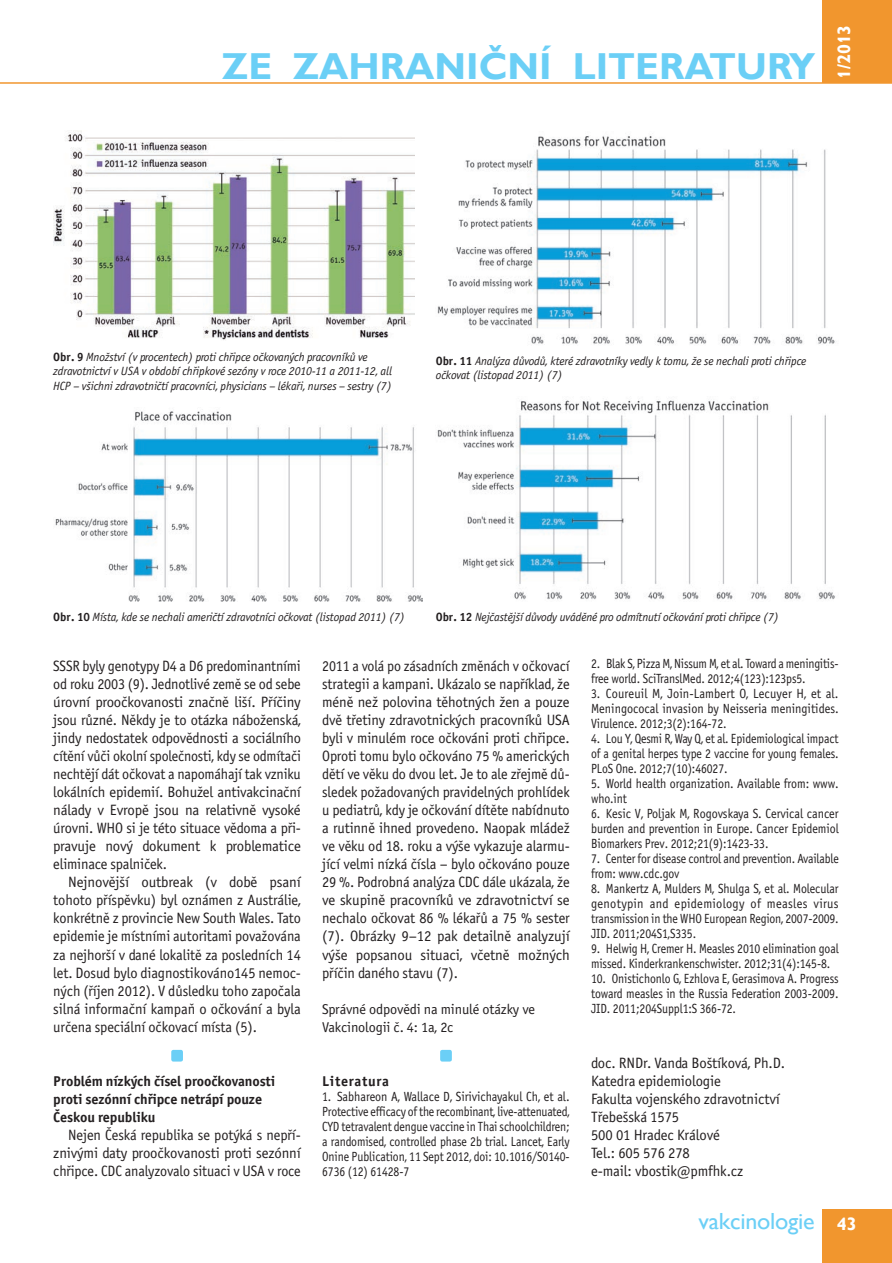
<style>
.page{position:relative;width:892px;height:1263px;background:#fff}
.page>*{position:absolute;margin:0;border:0;box-sizing:border-box;transform-origin:0 0}
.t1{font:700 37.5px "Gill Sans AMT";color:#6bcff6}
.t2{font:23.25px "Gill Sans AMT";letter-spacing:-.01em;color:#6bcff6}
.t3{font:700 18px "Gill Sans AMT";color:#fff}
.txt_deleni{font:15px/18px "Officina Sans E";letter-spacing:-.01em;color:#231f20;text-align:justify;scale:.93 1}
.txt_deleni-2{font:15px/18px "Officina Sans E";letter-spacing:-.01em;color:#231f20;text-align:justify}
.txt_deleni-3{font:15px/18px "Officina Sans E";letter-spacing:-.01em;color:#231f20;text-align:justify;scale:.94 1}
.txt_deleni-4{font:15px/18px "Officina Sans E";letter-spacing:-.01em;color:#231f20;text-align:justify;scale:.96 1}
.Txt_nadpisek{font:700 14.25px/18px "Officina Sans E";letter-spacing:-.01em;color:#231f20}
.Txt_nadpisek-2{font:14.25px/18px "Officina Sans E";letter-spacing:-.01em;color:#231f20}
.Literatura_nadpis{font:700 14.25px "Officina Sans E";letter-spacing:.05em;color:#231f20}
.literatura_cisla{font:13.35px/15px "Officina Sans E";letter-spacing:-.01em;color:#231f20;text-align:justify;scale:.88 1}
.obr_popis{font:italic 12px/14.4px "Officina Sans E";letter-spacing:-.01em;color:#231f20}
.s1{font-weight:700;font-style:normal}
</style>
<div class="page">
<div style="left:822px;top:1209px;width:69px;height:53px;background:#f1962e"></div>
<div style="left:822px;top:0;width:69px;height:83px;background:#f1962e"></div>
<hr style="left:0;top:82px;width:891px;height:2px;background:#f1962e">
<div style="left:171px;top:1049px;width:12px;height:12px;background:#6bcff6;border-radius:2px"></div>
<div style="left:440px;top:1049px;width:12px;height:12px;background:#6bcff6;border-radius:2px"></div>
<img style="left:53px;top:131px;width:361px;height:209px">
<img style="left:55px;top:411px;width:368px;height:191px">
<img style="left:437px;top:136px;width:398px;height:208px">
<img style="left:437px;top:400px;width:398px;height:200px">
<p class="t1" style="left:222px;top:44px;width:594px">ZE ZAHRANIČNÍ LITERATURY</p>
<p class="t3" style="left:833px;top:79px;width:56px;rotate:-90deg">1/2013</p>
<p class="obr_popis" style="left:53px;top:349px;width:340px"><span class="s1">Obr. 9</span> Množství (v procentech) proti chřipce očkovaných pracovníků ve zdravotnictví v USA v období chřipkové sezóny v roce 2010-11 a 2011-12, all<br>HCP – všichni zdravotničtí pracovníci, physicians – lékaři, nurses – sestry (7)</p>
<p class="obr_popis" style="left:436px;top:353px;width:372px"><span class="s1">Obr. 11</span> Analýza důvodů, které zdravotníky vedly k tomu, že se nechali proti chřipce očkovat (listopad 2011) (7)</p>
<p class="obr_popis" style="left:53px;top:609px;width:353px"><span class="s1">Obr. 10</span> Místa, kde se nechali američtí zdravotníci očkovat (listopad 2011) (7)</p>
<p class="obr_popis" style="left:436px;top:609px;width:344px"><span class="s1">Obr. 12</span> Nejčastější důvody uváděné pro odmítnutí očkování proti chřipce (7)</p>
<p class="txt_deleni-3" style="left:53px;top:657px;width:265px">SSSR byly genotypy D4 a D6 predominantními od roku 2003 (9). Jednotlivé země se od sebe úrovní proočkovanosti značně liší. Příčiny jsou různé. Někdy je to otázka náboženská, jindy nedostatek odpovědnosti a sociálního cítění vůči okolní společnosti, kdy se odmítači nechtějí dát očkovat a napomáhají tak vzniku lokálních epidemií. Bohužel antivakcinační nálady v Evropě jsou na relativně vysoké úrovni. WHO si je této situace vědoma a při&shy;pravuje nový dokument k problematice eliminace spalniček.</p>
<p class="txt_deleni-2" style="left:53px;top:873px;width:249px;text-indent:15px">Nejnovější outbreak (v době psaní tohoto příspěvku) byl oznámen z Austrálie, konkrétně z provincie New South Wales. Tato epidemie je místními autoritami považována za nejhorší v dané lokalitě za posledních 14 let. Dosud bylo diagnostikováno145 nemoc&shy;ných (říjen 2012). V důsledku toho započala silná informační kampaň o očkování a byla určena speciální očkovací místa (5).</p>
<p class="Txt_nadpisek" style="left:53px;top:1071px;width:223px">Problém nízkých čísel proočkovanosti proti sezónní chřipce netrápí pouze<br>Českou republiku</p>
<p class="txt_deleni-4" style="left:53px;top:1125px;width:259px;text-indent:15px">Nejen Česká republika se potýká s nepří&shy;znivými daty proočkovanosti proti sezónní chřipce. CDC analyzovalo situaci v USA v roce</p>
<p class="txt_deleni" style="left:322px;top:657px;width:268px">2011 a volá po zásadních změnách v očkovací strategii a kampani. Ukázalo se například, že méně než polovina těhotných žen a pouze dvě třetiny zdravotnických pracovníků USA byli v minulém roce očkováni proti chřipce.<br>Oproti tomu bylo očkováno 75 % amerických dětí ve věku do dvou let. Je to ale zřejmě dů&shy;sledek požadovaných pravidelných prohlídek u pediatrů, kdy je očkování dítěte nabídnuto a rutinně ihned provedeno. Naopak mládež ve věku od 18. roku a výše vykazuje alarmu&shy;jící velmi nízká čísla – bylo očkováno pouze 29 %. Podrobná analýza CDC dále ukázala, že ve skupině pracovníků ve zdravotnictví se nechalo očkovat 86 % lékařů a 75 % sester (7). Obrázky 9–12 pak detailně analyzují výše popsanou situaci, včetně možných příčin daného stavu (7).</p>
<p class="Txt_nadpisek-2" style="left:322px;top:999px;width:214px">Správné odpovědi na minulé otázky ve<br>Vakcinologii č. 4: 1a, 2c</p>
<p class="Literatura_nadpis" style="left:322px;top:1071px;width:68px">Literatura</p>
<p class="literatura_cisla" style="left:322px;top:1088px;width:283px">1. Sabhareon A, Wallace D, Sirivichayakul Ch, et al.<br>Protective efficacy of the recombinant, live-attenuated, CYD tetravalent dengue vaccine in Thai schoolchildren; a randomised, controlled phase 2b trial. Lancet, Early Onine Publication, 11 Sept 2012, doi: 10.1016/S0140- 6736 (12) 61428-7</p>
<p class="literatura_cisla" style="left:591px;top:656px;width:282px">2. Blak S, Pizza M, Nissum M, et al. Toward a meningitis&shy;free world. SciTranslMed. 2012;4(123):123ps5.</p>
<p class="literatura_cisla" style="left:591px;top:686px;width:283px">3. Coureuil M, Join-Lambert O, Lecuyer H, et al.<br>Meningococal invasion by Neisseria meningitides.<br>Virulence. 2012;3(2):164-72.</p>
<p class="literatura_cisla" style="left:591px;top:731px;width:283px">4. Lou Y, Qesmi R, Way Q, et al. Epidemiological impact of a genital herpes type 2 vaccine for young females.<br>PLoS One. 2012;7(10):46027.</p>
<p class="literatura_cisla" style="left:591px;top:776px;width:283px">5. World health organization. Available from: www. who.int</p>
<p class="literatura_cisla" style="left:591px;top:806px;width:283px">6. Kesic V, Poljak M, Rogovskaya S. Cervical cancer burden and prevention in Europe. Cancer Epidemiol Biomarkers Prev. 2012;21(9):1423-33.</p>
<p class="literatura_cisla" style="left:591px;top:851px;width:283px">7. Center for disease control and prevention. Available from: www.cdc.gov</p>
<p class="literatura_cisla" style="left:591px;top:881px;width:283px">8. Mankertz A, Mulders M, Shulga S, et al. Molecular genotypin and epidemiology of measles virus transmission in the WHO European Region, 2007-2009.<br>JID. 2011;204S1,S335.</p>
<p class="literatura_cisla" style="left:591px;top:941px;width:283px">9. Helwig H, Cremer H. Measles 2010 elimination goal missed. Kinderkrankenschwister. 2012;31(4):145-8.</p>
<p class="literatura_cisla" style="left:591px;top:971px;width:283px">10. Onistichonlo G, Ezhlova E, Gerasimova A. Progress toward measles in the Russia Federation 2003-2009.<br>JID. 2011;204Suppl1:S 366-72.</p>
<p class="txt_deleni-2" style="left:591px;top:1053px;width:196px">doc. RNDr. Vanda Boštíková, Ph.D.</p>
<p class="txt_deleni-2" style="left:591px;top:1071px;width:131px">Katedra epidemiologie</p>
<p class="txt_deleni-2" style="left:591px;top:1089px;width:190px">Fakulta vojenského zdravotnictví</p>
<p class="txt_deleni-2" style="left:591px;top:1107px;width:90px">Třebešská 1575</p>
<p class="txt_deleni-2" style="left:591px;top:1125px;width:130px">500 01 Hradec Králové</p>
<p class="txt_deleni-2" style="left:591px;top:1143px;width:100px">Tel.: 605 576 278</p>
<p class="txt_deleni-2" style="left:591px;top:1161px;width:154px">e-mail: vbostik@pmfhk.cz</p>
<p class="t2" style="left:698px;top:1207px;width:118px">vakcinologie</p>
<p class="t3" style="left:836px;top:1212px;width:21px">43</p>
</div>
